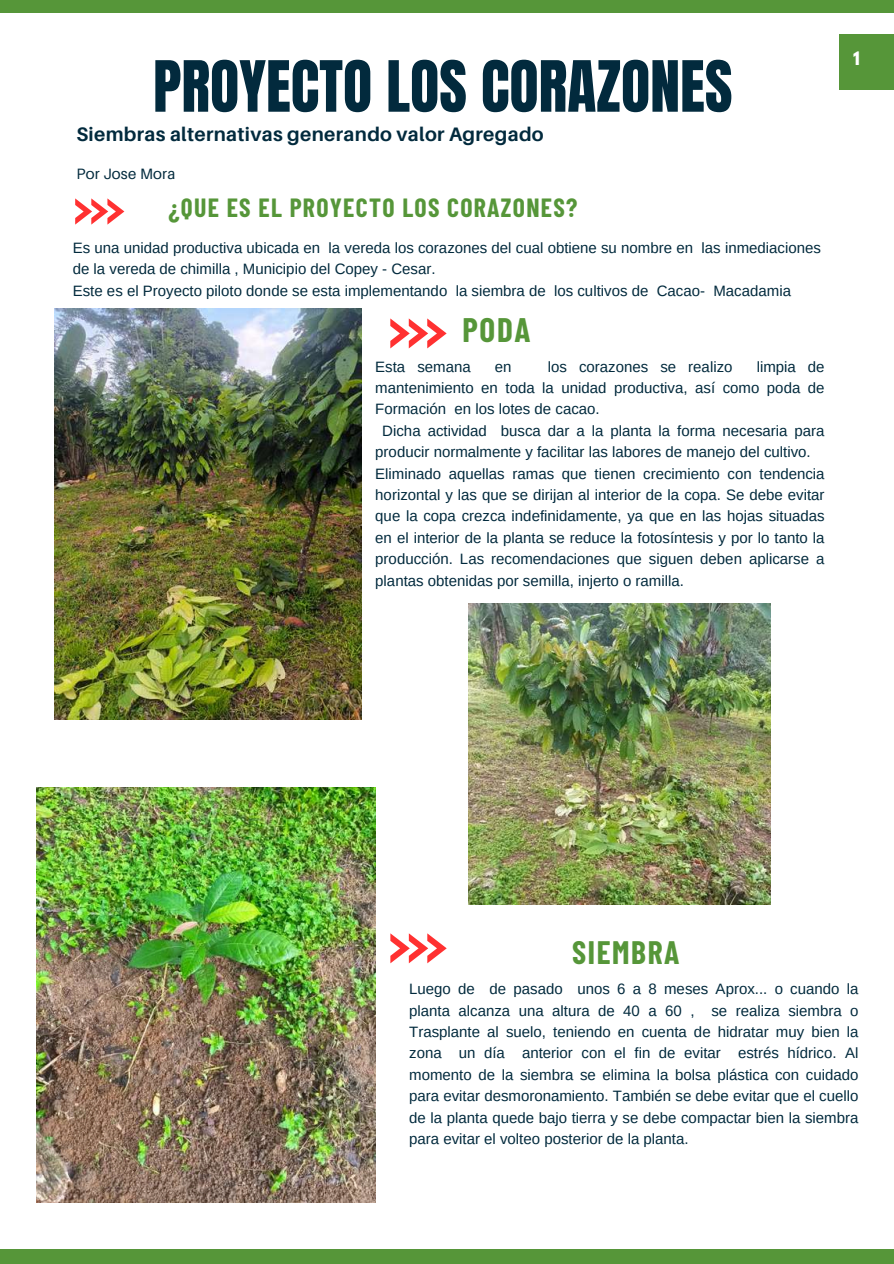
<style>
.page{position:relative;width:894px;height:1264px;background:#fff}
.page>*{position:absolute;margin:0;border:0;box-sizing:border-box;transform-origin:0 0}
.t1{font:60px "Anton";color:#022a3d}
.t2{font:700 33.15px "Barlow Condensed";color:#569639}
.t3{font:700 31.65px "Barlow Condensed";letter-spacing:.05em;color:#569639}
.t4{font:700 25.65px "Barlow Condensed";letter-spacing:.05em;color:#569639}
.t5{font:700 19.5px "Aileron";letter-spacing:.015em;color:#022a3d}
.t6{font:700 16.5px "League Spartan";color:#fff}
.t7{font:15px/21.3px "Arimo";color:#022a3d}
.t8{font:15px "Aileron";letter-spacing:.015em;color:#022a3d}
</style>
<div class="page">
<svg style="left:75px;top:198px;width:49px;height:26px"></svg>
<div style="left:0;top:0;width:893px;height:12px;background:#569639"></div>
<div style="left:0;top:1249px;width:893px;height:14px;background:#569639"></div>
<svg style="left:390px;top:318px;width:56px;height:30px"></svg>
<div style="left:839px;top:34px;width:54px;height:55px;background:#569639"></div>
<img style="left:54px;top:308px;width:308px;height:411px">
<img style="left:468px;top:603px;width:301px;height:301px">
<img style="left:37px;top:787px;width:338px;height:415px">
<svg style="left:390px;top:933px;width:56px;height:30px"></svg>
<h1 class="t1" style="left:153px;top:43px;width:580px">PROYECTO LOS CORAZONES</h1>
<h3 class="t5" style="left:76px;top:122px;width:468px">Siembras alternativas generando valor Agregado</h3>
<p class="t8" style="left:76px;top:165px;width:100px">Por Jose Mora</p>
<h3 class="t4" style="left:168px;top:191px;width:410px">¿QUE ES EL PROYECTO LOS CORAZONES?</h3>
<p class="t7" style="left:73px;top:237px;width:749px">Es una unidad productiva ubicada en la vereda los corazones del cual obtiene su nombre en las inmediaciones de la vereda de chimilla , Municipio del Copey - Cesar.<br>Este es el Proyecto piloto donde se esta implementando la siembra de los cultivos de Cacao- Macadamia</p>
<h2 class="t2" style="left:462px;top:309px;width:69px">PODA</h2>
<p class="t7" style="left:375px;top:356px;width:97px">Esta semana</p>
<p class="t7" style="left:495px;top:356px;width:18px">en</p>
<p class="t7" style="left:547px;top:356px;width:186px">los corazones se realizo</p>
<p class="t7" style="left:756px;top:356px;width:69px">limpia de</p>
<p class="t7" style="left:375px;top:377px;width:450px">mantenimiento en toda la unidad productiva, así como poda de</p>
<p class="t7" style="left:375px;top:398px;width:226px">Formación en los lotes de cacao.</p>
<p class="t7" style="left:382px;top:420px;width:443px">Dicha actividad busca dar a la planta la forma necesaria para</p>
<p class="t7" style="left:375px;top:441px;width:437px">producir normalmente y facilitar las labores de manejo del cultivo.</p>
<p class="t7" style="left:375px;top:463px;width:450px">Eliminado aquellas ramas que tienen crecimiento con tendencia</p>
<p class="t7" style="left:375px;top:484px;width:450px">horizontal y las que se dirijan al interior de la copa. Se debe evitar</p>
<p class="t7" style="left:375px;top:505px;width:450px">que la copa crezca indefinidamente, ya que en las hojas situadas</p>
<p class="t7" style="left:375px;top:527px;width:450px">en el interior de la planta se reduce la fotosíntesis y por lo tanto la</p>
<p class="t7" style="left:375px;top:548px;width:450px">producción. Las recomendaciones que siguen deben aplicarse a</p>
<p class="t7" style="left:375px;top:569px;width:310px">plantas obtenidas por semilla, injerto o ramilla.</p>
<p class="t6" style="left:852px;top:51px;width:8px">1</p>
<h3 class="t3" style="left:572px;top:932px;width:109px">SIEMBRA</h3>
<p class="t7" style="left:409px;top:978px;width:450px;text-align:justify">Luego de de pasado unos 6 a 8 meses Aprox... o cuando la planta alcanza una altura de 40 a 60 , se realiza siembra o Trasplante al suelo, teniendo en cuenta de hidratar muy bien la zona un día anterior con el fin de evitar estrés hídrico. Al momento de la siembra se elimina la bolsa plástica con cuidado para evitar desmoronamiento. También se debe evitar que el cuello de la planta quede bajo tierra y se debe compactar bien la siembra para evitar el volteo posterior de la planta.</p>
</div>
